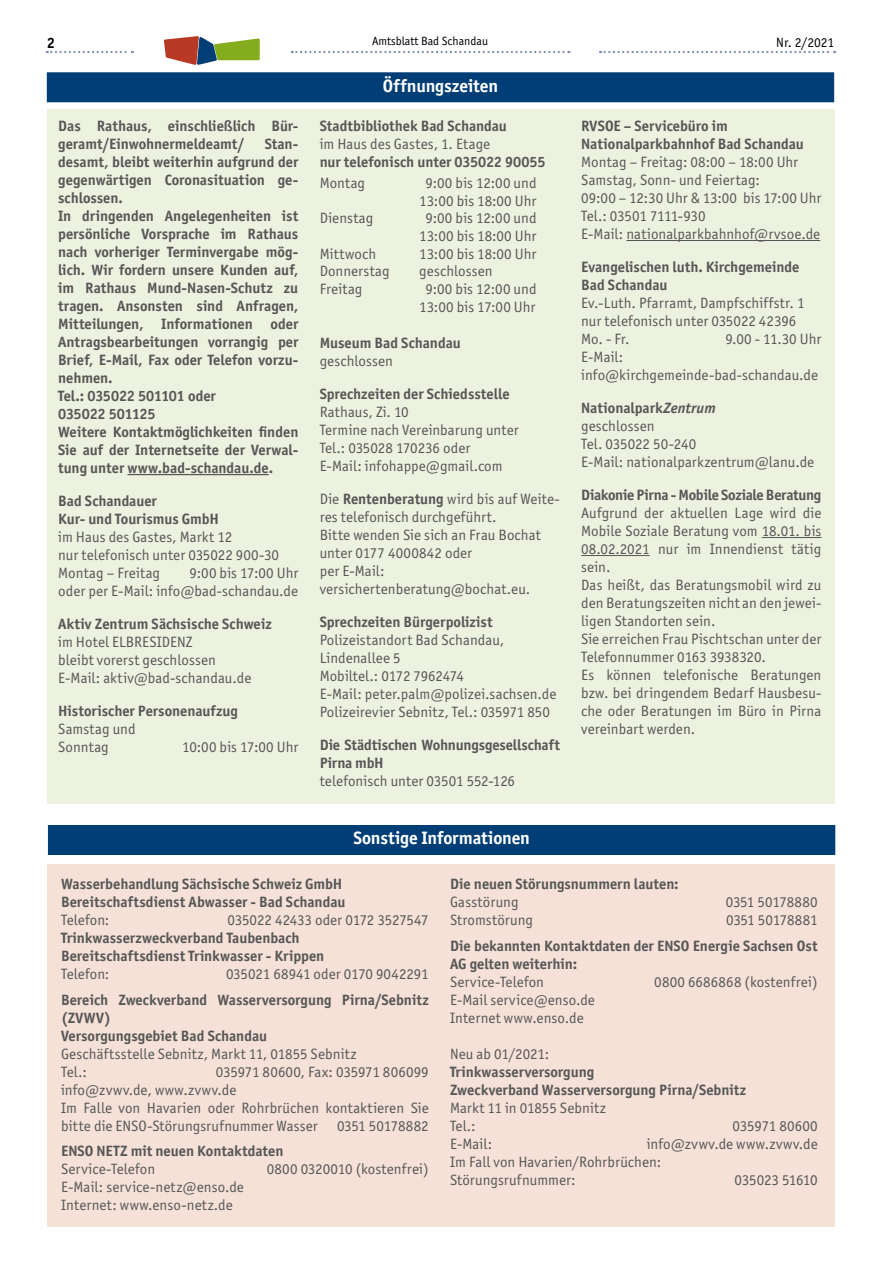
<style>
.page{position:relative;width:881px;height:1263px;background:#fff}
.page>*{position:absolute;margin:0;border:0;box-sizing:border-box;transform-origin:0 0}
.t1{font:700 18px "Officina San ITC";letter-spacing:-.005em;color:#fff}
.t2{font:15px/18px "Officina San ITC";letter-spacing:.005em;color:#575756}
.t3{font:700 15px/18px "Officina San ITC";color:#575756}
.t4{font:15px "Officina San ITC";letter-spacing:-.015em;color:#575756}
.t5{font:700 15px "Officina San ITC";letter-spacing:-.02em;color:#575756}
.t6{font:15px "Officina San ITC";letter-spacing:-.02em;color:#575756}
.t7{font:700 15px "Officina San ITC";color:#000}
.t8{font:13.5px "Officina San ITC";color:#000}
.t9{font:12px "Officina San ITC";color:#000}
.s1{font-weight:700}
.s2{font-weight:700;font-style:italic}
</style>
<div class="page">
<svg style="left:291px;top:51px;width:278px;height:2px"></svg>
<svg style="left:47px;top:51px;width:86px;height:2px"></svg>
<svg style="left:600px;top:51px;width:234px;height:2px"></svg>
<svg style="left:164px;top:36px;width:95px;height:29px"></svg>
<div style="left:47px;top:72px;width:786px;height:30px;background:#003e75"></div>
<div style="left:48px;top:825px;width:787px;height:30px;background:#003e75"></div>
<div style="left:47px;top:865px;width:786px;height:362px;background:#f5e1d8"></div>
<div style="left:47px;top:109px;width:786px;height:695px;background:#edf2e0"></div>
<hr style="left:127px;top:474px;width:142px;height:1px;background:#575756">
<hr style="left:626px;top:240px;width:193px;height:1px;background:#575756">
<hr style="left:761px;top:537px;width:60px;height:1px;background:#575756">
<hr style="left:581px;top:555px;width:68px;height:1px;background:#575756">
<p class="t7" style="left:47px;top:34px;width:10px">2</p>
<p class="t9" style="left:372px;top:34px;width:117px">Amtsblatt Bad Schandau</p>
<p class="t8" style="left:776px;top:34px;width:59px">Nr. 2/2021</p>
<p class="t1" style="left:383px;top:74px;width:117px">Öffnungszeiten</p>
<p class="t3" style="left:58px;top:117px;width:241px">Das Rathaus, einschließlich Bür&shy;geramt/Einwohnermeldeamt/</p>
<p class="t3" style="left:58px;top:135px;width:242px;text-indent:206px">Stan&shy;desamt, bleibt weiterhin aufgrund der gegenwärtigen Coronasituation ge&shy;schlossen.<br>In dringenden Angelegenheiten ist persönliche Vorsprache im Rathaus nach vorheriger Terminvergabe mög&shy;lich. Wir fordern unsere Kunden auf, im Rathaus Mund-Nasen-Schutz zu tragen. Ansonsten sind Anfragen,<br>Mitteilungen, Informationen oder<br>Antragsbearbeitungen vorrangig per<br>Brief, E-Mail, Fax oder Telefon vorzu&shy;nehmen.<br>Tel.: 035022 501101 oder<br>035022 501125<br>Weitere Kontaktmöglichkeiten finden<br>Sie auf der Internetseite der Verwal&shy;tung unter www.bad-schandau.de.</p>
<p class="t3" style="left:58px;top:492px;width:162px">Bad Schandauer<br>Kur- und Tourismus GmbH</p>
<p class="t2" style="left:58px;top:528px;width:222px">im Haus des Gastes, Markt 12<br>nur telefonisch unter 035022 900-30<br>Montag – Freitag</p>
<p class="t2" style="left:58px;top:564px;width:242px;text-align:right">9:00 bis 17:00 Uhr<br>oder per E-Mail: info@bad-schandau.de</p>
<p class="t3" style="left:58px;top:615px;width:215px">Aktiv Zentrum Sächsische Schweiz</p>
<p class="t2" style="left:58px;top:633px;width:194px">im Hotel ELBRESIDENZ<br>bleibt vorerst geschlossen<br>E-Mail: aktiv@bad-schandau.de</p>
<p class="t3" style="left:58px;top:702px;width:181px">Historischer Personenaufzug</p>
<p class="t2" style="left:58px;top:720px;width:79px">Samstag und<br>Sonntag</p>
<p class="t2" style="left:182px;top:738px;width:118px">10:00 bis 17:00 Uhr</p>
<p class="t3" style="left:319px;top:117px;width:189px">Stadtbibliothek Bad Schandau</p>
<p class="t2" style="left:319px;top:135px;width:172px">im Haus des Gastes, 1. Etage</p>
<p class="t3" style="left:319px;top:153px;width:227px">nur telefonisch unter 035022 90055</p>
<p class="t2" style="left:319px;top:173px;width:47px">Montag</p>
<p class="t2" style="left:419px;top:173px;width:119px;text-align:center">9:00 bis 12:00 und<br>13:00 bis 18:00 Uhr</p>
<p class="t2" style="left:319px;top:209px;width:55px">Dienstag</p>
<p class="t2" style="left:419px;top:209px;width:119px;text-align:center">9:00 bis 12:00 und<br>13:00 bis 18:00 Uhr</p>
<p class="t2" style="left:319px;top:244px;width:58px">Mittwoch</p>
<p class="t2" style="left:419px;top:244px;width:119px">13:00 bis 18:00 Uhr</p>
<p class="t2" style="left:319px;top:262px;width:71px">Donnerstag</p>
<p class="t2" style="left:419px;top:262px;width:75px">geschlossen</p>
<p class="t2" style="left:319px;top:280px;width:44px">Freitag</p>
<p class="t2" style="left:419px;top:280px;width:119px;text-align:center">9:00 bis 12:00 und<br>13:00 bis 17:00 Uhr</p>
<p class="t3" style="left:319px;top:334px;width:143px">Museum Bad Schandau</p>
<p class="t2" style="left:319px;top:352px;width:75px">geschlossen</p>
<p class="t3" style="left:319px;top:385px;width:191px">Sprechzeiten der Schiedsstelle</p>
<p class="t2" style="left:319px;top:403px;width:200px">Rathaus, Zi. 10<br>Termine nach Vereinbarung unter<br>Tel.: 035028 170236 oder<br>E-Mail: infohappe@gmail.com</p>
<p class="t2" style="left:319px;top:490px;width:242px">Die <span class="s1">Rentenberatung</span> wird bis auf Weite&shy;res telefonisch durchgeführt.<br>Bitte wenden Sie sich an Frau Bochat unter 0177 4000842 oder<br>per E-Mail: versichertenberatung@bochat.eu.</p>
<p class="t3" style="left:319px;top:613px;width:174px">Sprechzeiten Bürgerpolizist</p>
<p class="t2" style="left:319px;top:631px;width:238px">Polizeistandort Bad Schandau,<br>Lindenallee 5<br>Mobiltel.: 0172 7962474<br>E-Mail: peter.palm@polizei.sachsen.de<br>Polizeirevier Sebnitz, Tel.: 035971 850</p>
<p class="t3" style="left:319px;top:736px;width:241px">Die Städtischen Wohnungsgesellschaft<br>Pirna mbH</p>
<p class="t2" style="left:319px;top:772px;width:197px">telefonisch unter 03501 552-126</p>
<p class="t1" style="left:353px;top:827px;width:178px">Sonstige Informationen</p>
<p class="t3" style="left:581px;top:117px;width:224px">RVSOE – Servicebüro im<br>Nationalparkbahnhof Bad Schandau</p>
<p class="t2" style="left:581px;top:153px;width:242px">Montag – Freitag: 08:00 – 18:00 Uhr<br>Samstag, Sonn- und Feiertag:<br>09:00 – 12:30 Uhr &amp; 13:00 bis 17:00 Uhr<br>Tel.: 03501 7111-930<br>E-Mail: nationalparkbahnhof@rvsoe.de</p>
<p class="t3" style="left:581px;top:258px;width:220px">Evangelischen luth. Kirchgemeinde<br>Bad Schandau</p>
<p class="t2" style="left:581px;top:294px;width:225px">Ev.-Luth. Pfarramt, Dampfschiffstr. 1 nur telefonisch unter 035022 42396<br>Mo. - Fr.</p>
<p class="t2" style="left:725px;top:330px;width:97px">9.00 - 11.30 Uhr</p>
<p class="t2" style="left:581px;top:348px;width:238px">E-Mail: info@kirchgemeinde-bad-schandau.de</p>
<p class="t2" style="left:581px;top:399px;width:234px"><span class="s1">Nationalpark</span><span class="s2">Zentrum<br></span>geschlossen<br>Tel. 035022 50-240<br>E-Mail: nationalparkzentrum@lanu.de</p>
<p class="t5" style="left:581px;top:486px;width:242px">Diakonie Pirna - Mobile Soziale Beratung</p>
<p class="t2" style="left:581px;top:504px;width:242px">Aufgrund der aktuellen Lage wird die<br>Mobile Soziale Beratung vom 18.01. bis<br>08.02.2021 nur im Innendienst tätig sein.<br>Das heißt, das Beratungsmobil wird zu den Beratungszeiten nicht an den jewei&shy;ligen Standorten sein.<br>Sie erreichen Frau Pischtschan unter der<br>Telefonnummer 0163 3938320.<br>Es können telefonische Beratungen bzw. bei dringendem Bedarf Hausbesu&shy;che oder Beratungen im Büro in Pirna vereinbart werden.</p>
<p class="t3" style="left:61px;top:875px;width:286px">Wasserbehandlung Sächsische Schweiz GmbH<br>Bereitschaftsdienst Abwasser - Bad Schandau</p>
<p class="t2" style="left:61px;top:911px;width:50px">Telefon:</p>
<p class="t4" style="left:227px;top:911px;width:202px">035022 42433 oder 0172 3527547</p>
<p class="t3" style="left:61px;top:929px;width:264px">Trinkwasserzweckverband Taubenbach<br>Bereitschaftsdienst Trinkwasser - Krippen</p>
<p class="t2" style="left:61px;top:965px;width:50px">Telefon:</p>
<p class="t2" style="left:226px;top:965px;width:204px">035021 68941 oder 0170 9042291</p>
<p class="t3" style="left:61px;top:990px;width:369px">Bereich Zweckverband Wasserversorgung Pirna/Sebnitz (ZVWV)<br>Versorgungsgebiet Bad Schandau</p>
<p class="t2" style="left:61px;top:1044px;width:297px">Geschäftsstelle Sebnitz, Markt 11, 01855 Sebnitz<br>Tel.:</p>
<p class="t2" style="left:61px;top:1062px;width:369px;text-indent:155px">035971 80600, Fax: 035971 806099 info@zvwv.de, www.zvwv.de<br>Im Falle von Havarien oder Rohrbrüchen kontaktieren Sie bitte die ENSO-Störungsrufnummer Wasser</p>
<p class="t2" style="left:337px;top:1116px;width:93px">0351 50178882</p>
<p class="t3" style="left:61px;top:1142px;width:224px">ENSO NETZ mit neuen Kontaktdaten</p>
<p class="t2" style="left:61px;top:1160px;width:95px">Service-Telefon</p>
<p class="t2" style="left:267px;top:1160px;width:163px">0800 0320010 (kostenfrei)</p>
<p class="t2" style="left:61px;top:1178px;width:184px">E-Mail: service-netz@enso.de<br>Internet: www.enso-netz.de</p>
<p class="t3" style="left:450px;top:875px;width:230px">Die neuen Störungsnummern lauten:</p>
<p class="t2" style="left:450px;top:893px;width:70px">Gasstörung</p>
<p class="t2" style="left:725px;top:893px;width:93px">0351 50178880</p>
<p class="t2" style="left:450px;top:911px;width:85px">Stromstörung</p>
<p class="t2" style="left:725px;top:911px;width:93px">0351 50178881</p>
<p class="t3" style="left:450px;top:936px;width:369px">Die bekannten Kontaktdaten der ENSO Energie Sachsen Ost<br>AG gelten weiterhin:</p>
<p class="t2" style="left:450px;top:972px;width:95px">Service-Telefon</p>
<p class="t2" style="left:654px;top:972px;width:165px">0800 6686868 (kostenfrei)</p>
<p class="t2" style="left:450px;top:990px;width:146px">E-Mail service@enso.de<br>Internet www.enso.de</p>
<p class="t2" style="left:450px;top:1044px;width:101px">Neu ab 01/2021:</p>
<p class="t3" style="left:450px;top:1062px;width:297px">Trinkwasserversorgung<br>Zweckverband Wasserversorgung Pirna/Sebnitz</p>
<p class="t2" style="left:450px;top:1098px;width:157px">Markt 11 in 01855 Sebnitz<br>Tel.:</p>
<p class="t4" style="left:732px;top:1117px;width:86px">035971 80600</p>
<p class="t2" style="left:450px;top:1134px;width:369px;text-indent:196px">info@zvwv.de www.zvwv.de<br>Im Fall von Havarien/Rohrbrüchen:<br>Störungsrufnummer:</p>
<p class="t2" style="left:450px;top:1134px;width:44px">E-Mail:</p>
<p class="t6" style="left:734px;top:1171px;width:84px">035023 51610</p>
</div>
